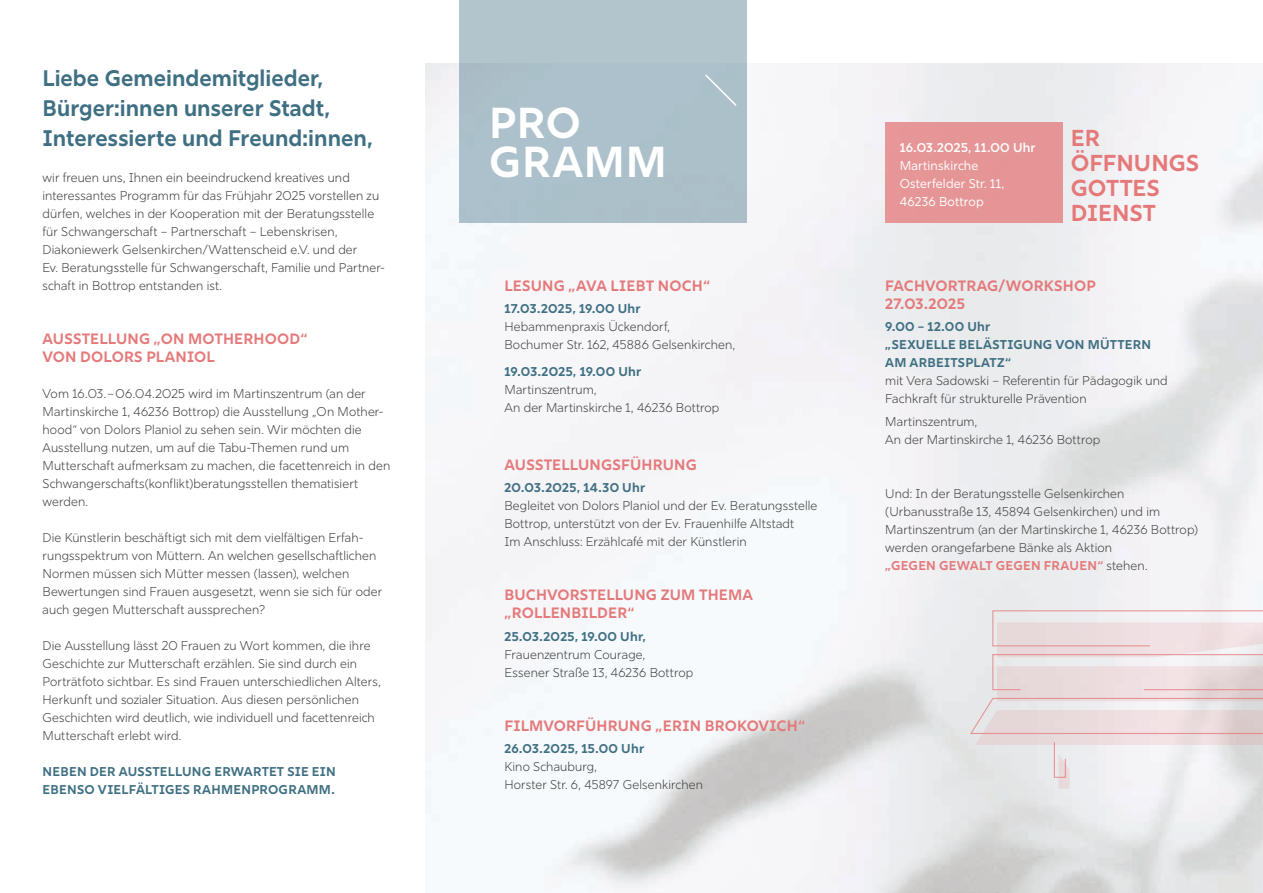
<style>
.page{position:relative;width:1263px;height:893px;background:#fff}
.page>*{position:absolute;margin:0;border:0;box-sizing:border-box;transform-origin:0 0}
.t1{font:700 43.35px/38.8px "Rig Sans";letter-spacing:.02em;color:#fff}
.t2{font:700 22.95px/25px "Rig Sans";letter-spacing:.005em;color:#e5797a}
.t3{font:700 22.5px/30px "Rig Sans";color:#3e6f82}
.t4{font:700 15px/18px "Rig Sans";letter-spacing:.01em;color:#e5797a}
.t5{font:300 12.75px/18px "Rig Sans";letter-spacing:.01em;color:#404140}
.t6{font:700 12.75px/18px "Rig Sans";letter-spacing:.02em;color:#3e6f82}
.t7{font:12.75px/18px "Rig Sans";letter-spacing:.01em;color:#fff}
.t8{font:600 12.75px "Rig Sans";letter-spacing:.015em;color:#fff}
.s1{font-weight:700;color:#e5797a}
</style>
<div class="page">
<div style="left:459px;top:0;width:288px;height:223px;background:#acc1cb"></div>
<div style="left:885px;top:122px;width:178px;height:101px;background:#e69596"></div>
<svg style="left:705px;top:74px;width:32px;height:32px"></svg>
<svg style="left:969px;top:610px;width:294px;height:179px"></svg>
<h3 class="t3" style="left:43px;top:63px;width:332px">Liebe Gemeindemitglieder,<br>Bürger:innen unserer Stadt,<br>Interessierte und Freund:innen,</h3>
<p class="t5" style="left:43px;top:168px;width:342px">wir freuen uns, Ihnen ein beeindruckend kreatives und interessantes Programm für das Frühjahr 2025 vorstellen zu dürfen, welches in der Kooperation mit der Beratungsstelle für Schwangerschaft – Partnerschaft – Lebenskrisen, Diakoniewerk Gelsenkirchen/Wattenscheid e.V. und der<br>Ev. Beratungsstelle für Schwangerschaft, Familie und Partner&shy;schaft in Bottrop entstanden ist.</p>
<p class="t4" style="left:43px;top:330px;width:266px">AUSSTELLUNG „ON MOTHERHOOD“<br>VON DOLORS PLANIOL</p>
<p class="t5" style="left:43px;top:384px;width:349px">Vom 16.03. – 06.04.2025 wird im Martinszentrum (an der Martinskirche 1, 46236 Bottrop) die Ausstellung „On Mother&shy;hood“ von Dolors Planiol zu sehen sein. Wir möchten die Ausstellung nutzen, um auf die Tabu-Themen rund um Mutterschaft aufmerksam zu machen, die facettenreich in den Schwangerschafts(konflikt)beratungsstellen thematisiert werden.</p>
<p class="t5" style="left:43px;top:528px;width:341px">Die Künstlerin beschäftigt sich mit dem vielfältigen Erfah&shy;rungsspektrum von Müttern. An welchen gesellschaftlichen Normen müssen sich Mütter messen (lassen), welchen Bewertungen sind Frauen ausgesetzt, wenn sie sich für oder auch gegen Mutterschaft aussprechen?</p>
<p class="t5" style="left:43px;top:636px;width:340px">Die Ausstellung lässt 20 Frauen zu Wort kommen, die ihre Geschichte zur Mutterschaft erzählen. Sie sind durch ein Porträtfoto sichtbar. Es sind Frauen unterschiedlichen Alters, Herkunft und sozialer Situation. Aus diesen persönlichen Geschichten wird deutlich, wie individuell und facettenreich Mutterschaft erlebt wird.</p>
<p class="t6" style="left:43px;top:762px;width:295px">NEBEN DER AUSSTELLUNG ERWARTET SIE EIN<br>EBENSO VIELFÄLTIGES RAHMENPROGRAMM.</p>
<h1 class="t1" style="left:489px;top:103px;width:179px">PRO<br>GRAMM</h1>
<p class="t4" style="left:504px;top:277px;width:207px">LESUNG „AVA LIEBT NOCH“</p>
<p class="t6" style="left:504px;top:300px;width:138px">17.03.2025, 19.00 Uhr</p>
<p class="t5" style="left:504px;top:318px;width:232px">Hebammenpraxis Ückendorf,<br>Bochumer Str. 162, 45886 Gelsenkirchen,</p>
<p class="t6" style="left:504px;top:362px;width:138px">19.03.2025, 19.00 Uhr</p>
<p class="t5" style="left:504px;top:381px;width:216px">Martinszentrum,<br>An der Martinskirche 1, 46236 Bottrop</p>
<p class="t4" style="left:504px;top:456px;width:194px">AUSSTELLUNGSFÜHRUNG</p>
<p class="t6" style="left:504px;top:479px;width:142px">20.03.2025, 14.30 Uhr</p>
<p class="t5" style="left:504px;top:497px;width:314px">Begleitet von Dolors Planiol und der Ev. Beratungsstelle<br>Bottrop, unterstützt von der Ev. Frauenhilfe Altstadt<br>Im Anschluss: Erzählcafé mit der Künstlerin</p>
<p class="t4" style="left:504px;top:586px;width:250px">BUCHVORSTELLUNG ZUM THEMA „ROLLENBILDER“</p>
<p class="t6" style="left:504px;top:627px;width:143px">25.03.2025, 19.00 Uhr,</p>
<p class="t5" style="left:504px;top:645px;width:190px">Frauenzentrum Courage,<br>Essener Straße 13, 46236 Bottrop</p>
<p class="t4" style="left:504px;top:716px;width:302px">FILMVORFÜHRUNG „ERIN BROKOVICH“</p>
<p class="t6" style="left:504px;top:739px;width:141px">26.03.2025, 15.00 Uhr</p>
<p class="t5" style="left:504px;top:758px;width:200px">Kino Schauburg,<br>Horster Str. 6, 45897 Gelsenkirchen</p>
<p class="t8" style="left:900px;top:140px;width:137px">16.03.2025, 11.00 Uhr</p>
<p class="t7" style="left:900px;top:157px;width:106px">Martinskirche<br>Osterfelder Str. 11,<br>46236 Bottrop</p>
<h2 class="t2" style="left:1071px;top:125px;width:130px">ER<br>ÖFFNUNGS<br>GOTTES<br>DIENST</h2>
<p class="t4" style="left:885px;top:277px;width:212px">FACHVORTRAG/WORKSHOP<br>27.03.2025</p>
<p class="t6" style="left:885px;top:318px;width:267px">9.00 – 12.00 Uhr<br>„SEXUELLE BELÄSTIGUNG VON MÜTTERN<br>AM ARBEITSPLATZ“</p>
<p class="t5" style="left:885px;top:372px;width:284px">mit Vera Sadowski – Referentin für Pädagogik und<br>Fachkraft für strukturelle Prävention</p>
<p class="t5" style="left:885px;top:412px;width:216px">Martinszentrum,<br>An der Martinskirche 1, 46236 Bottrop</p>
<p class="t5" style="left:885px;top:484px;width:314px">Und: In der Beratungsstelle Gelsenkirchen (Urbanusstraße 13, 45894 Gelsenkirchen) und im Martinszentrum (an der Martinskirche 1, 46236 Bottrop) werden orangefarbene Bänke als Aktion<br><span class="s1">„GEGEN GEWALT GEGEN FRAUEN“</span> stehen.</p>
</div>
